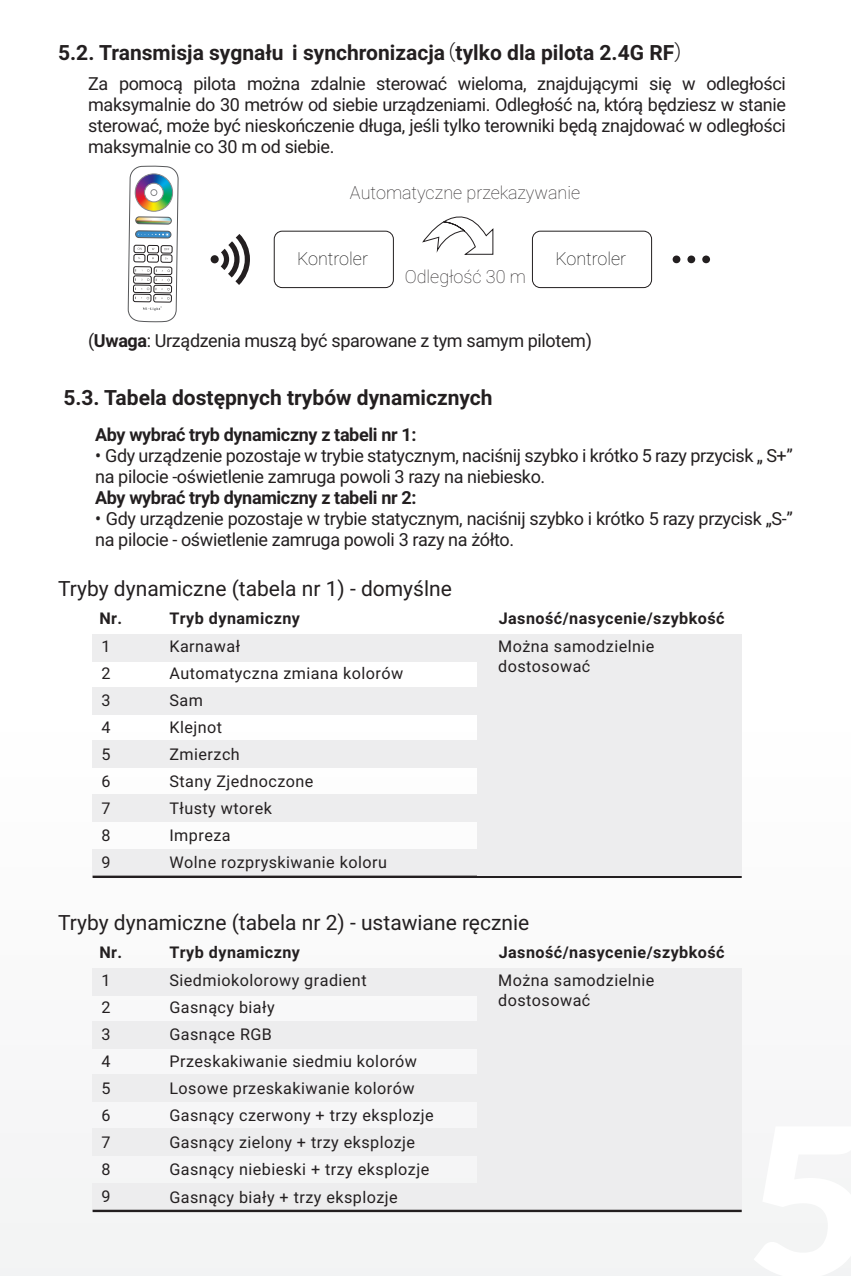
<style>
.page{position:relative;width:851px;height:1276px;background:#fff}
.page>*{position:absolute;margin:0;border:0;box-sizing:border-box;transform-origin:0 0}
.t1{font:700 21px "Roboto";color:#231f20}
.t2{font:21px "Roboto";color:#231f20}
.t3{font:18px/21px "Roboto";letter-spacing:-.02em;color:#231f20}
.t4{font:700 18px "Roboto";letter-spacing:-.02em;color:#231f20}
.t5{font:100 18px "Roboto";color:#231f20}
.t6{font:100 18px "Roboto";color:#030303}
.t7{font:16.2px/27px "Roboto";letter-spacing:.03em;color:#231f20}
.t8{font:700 16.2px "Roboto";letter-spacing:.03em;color:#231f20}
.s1{font-family:"Koz Go Pr 6 N";font-weight:400}
.s2{font-weight:700}
</style>
<div class="page">
<div style="left:0;top:709px;width:850px;height:567px;background:#f9f9f9"></div>
<div style="left:210px;top:255px;width:9px;height:8px;background:#231f20;border-radius:50%"></div>
<svg style="left:221px;top:234px;width:29px;height:51px"></svg>
<div style="left:274px;top:231px;width:120px;height:57px;border:1px solid #231f20;border-radius:8px"></div>
<div style="left:532px;top:231px;width:120px;height:57px;border:1px solid #231f20;border-radius:8px"></div>
<svg style="left:422px;top:216px;width:71px;height:39px"></svg>
<svg style="left:672px;top:255px;width:8px;height:8px"></svg>
<svg style="left:687px;top:255px;width:8px;height:8px"></svg>
<svg style="left:702px;top:255px;width:8px;height:8px"></svg>
<svg style="left:127px;top:165px;width:52px;height:158px"></svg>
<div style="left:136px;top:217px;width:35px;height:7px;border:1px solid #595a5c;border-radius:3px"></div>
<div style="left:92px;top:634px;width:650px;height:27px;background:#ededee"></div>
<div style="left:92px;top:687px;width:650px;height:27px;background:#ededee"></div>
<div style="left:92px;top:740px;width:650px;height:27px;background:#ededee"></div>
<div style="left:92px;top:794px;width:650px;height:27px;background:#ededee"></div>
<div style="left:92px;top:849px;width:650px;height:27px;background:#ededee"></div>
<hr style="left:93px;top:875px;width:648px;height:3px;background:#231f20">
<div style="left:477px;top:968px;width:265px;height:241px;background:#ededee"></div>
<div style="left:92px;top:968px;width:650px;height:27px;background:#ededee"></div>
<div style="left:92px;top:1021px;width:650px;height:27px;background:#ededee"></div>
<div style="left:92px;top:1074px;width:650px;height:27px;background:#ededee"></div>
<div style="left:92px;top:1128px;width:650px;height:27px;background:#ededee"></div>
<div style="left:92px;top:1183px;width:650px;height:27px;background:#ededee"></div>
<hr style="left:93px;top:1209px;width:648px;height:3px;background:#231f20">
<div style="left:477px;top:634px;width:265px;height:241px;background:#ededee"></div>
<p class="t1" style="left:58px;top:38px;width:638px">5.2. Transmisja sygnału i synchronizacja<span class="s1">（</span>tylko dla pilota 2.4G RF<span class="s1">）</span></p>
<p class="t3" style="left:88px;top:72px;width:699px;text-align:justify">Za pomocą pilota można zdalnie sterować wieloma, znajdującymi się w odległości maksymalnie do 30 metrów od siebie urządzeniami. Odległość na, którą będziesz w stanie sterować, może być nieskończenie długa, jeśli tylko terowniki będą znajdować w odległości maksymalnie co 30 m od siebie.</p>
<p class="t5" style="left:350px;top:179px;width:232px">Automatyczne przekazywanie</p>
<p class="t6" style="left:297px;top:245px;width:72px">Kontroler</p>
<p class="t6" style="left:555px;top:245px;width:72px">Kontroler</p>
<p class="t5" style="left:404px;top:264px;width:123px">Odległość 30 m</p>
<p class="t3" style="left:88px;top:329px;width:505px">(<span class="s2">Uwaga</span>: Urządzenia muszą być sparowane z tym samym pilotem)</p>
<p class="t1" style="left:63px;top:383px;width:431px">5.3. Tabela dostępnych trybów dynamicznych</p>
<p class="t4" style="left:95px;top:422px;width:323px">Aby wybrać tryb dynamiczny z tabeli nr 1:</p>
<p class="t3" style="left:95px;top:444px;width:699px">• Gdy urządzenie pozostaje w trybie statycznym, naciśnij szybko i krótko 5 razy przycisk „ S+” na pilocie -oświetlenie zamruga powoli 3 razy na niebiesko.</p>
<p class="t4" style="left:95px;top:485px;width:323px">Aby wybrać tryb dynamiczny z tabeli nr 2:</p>
<p class="t3" style="left:95px;top:507px;width:699px">• Gdy urządzenie pozostaje w trybie statycznym, naciśnij szybko i krótko 5 razy przycisk „S-” na pilocie - oświetlenie zamruga powoli 3 razy na żółto.</p>
<p class="t2" style="left:58px;top:574px;width:395px">Tryby dynamiczne (tabela nr 1) - domyślne</p>
<p class="t8" style="left:99px;top:607px;width:24px">Nr.</p>
<p class="t8" style="left:169px;top:607px;width:132px">Tryb dynamiczny</p>
<p class="t8" style="left:498px;top:607px;width:227px">Jasność/nasycenie/szybkość</p>
<p class="t7" style="left:169px;top:632px;width:235px">Karnawał<br>Automatyczna zmiana kolorów<br>Sam<br>Klejnot<br>Zmierzch<br>Stany Zjednoczone<br>Tłusty wtorek<br>Impreza<br>Wolne rozpryskiwanie koloru</p>
<p class="t7" style="left:498px;top:636px;width:158px;line-height:19.5px">Można samodzielnie dostosować</p>
<p class="t7" style="left:101px;top:632px;width:11px;text-align:justify">1<br>2<br>3<br>4<br>5<br>6<br>7<br>8<br>9</p>
<p class="t2" style="left:58px;top:908px;width:472px">Tryby dynamiczne (tabela nr 2) - ustawiane ręcznie</p>
<p class="t7" style="left:101px;top:966px;width:11px;text-align:justify">1<br>2<br>3<br>4<br>5<br>6<br>7<br>8<br>9</p>
<p class="t8" style="left:99px;top:941px;width:24px">Nr.</p>
<p class="t8" style="left:169px;top:941px;width:132px">Tryb dynamiczny</p>
<p class="t8" style="left:498px;top:941px;width:227px">Jasność/nasycenie/szybkość</p>
<p class="t7" style="left:169px;top:966px;width:266px">Siedmiokolorowy gradient<br>Gasnący biały<br>Gasnące RGB<br>Przeskakiwanie siedmiu kolorów<br>Losowe przeskakiwanie kolorów<br>Gasnący czerwony + trzy eksplozje<br>Gasnący zielony + trzy eksplozje<br>Gasnący niebieski + trzy eksplozje<br>Gasnący biały + trzy eksplozje</p>
<p class="t7" style="left:498px;top:970px;width:158px;line-height:19.5px">Można samodzielnie dostosować</p>
</div>
